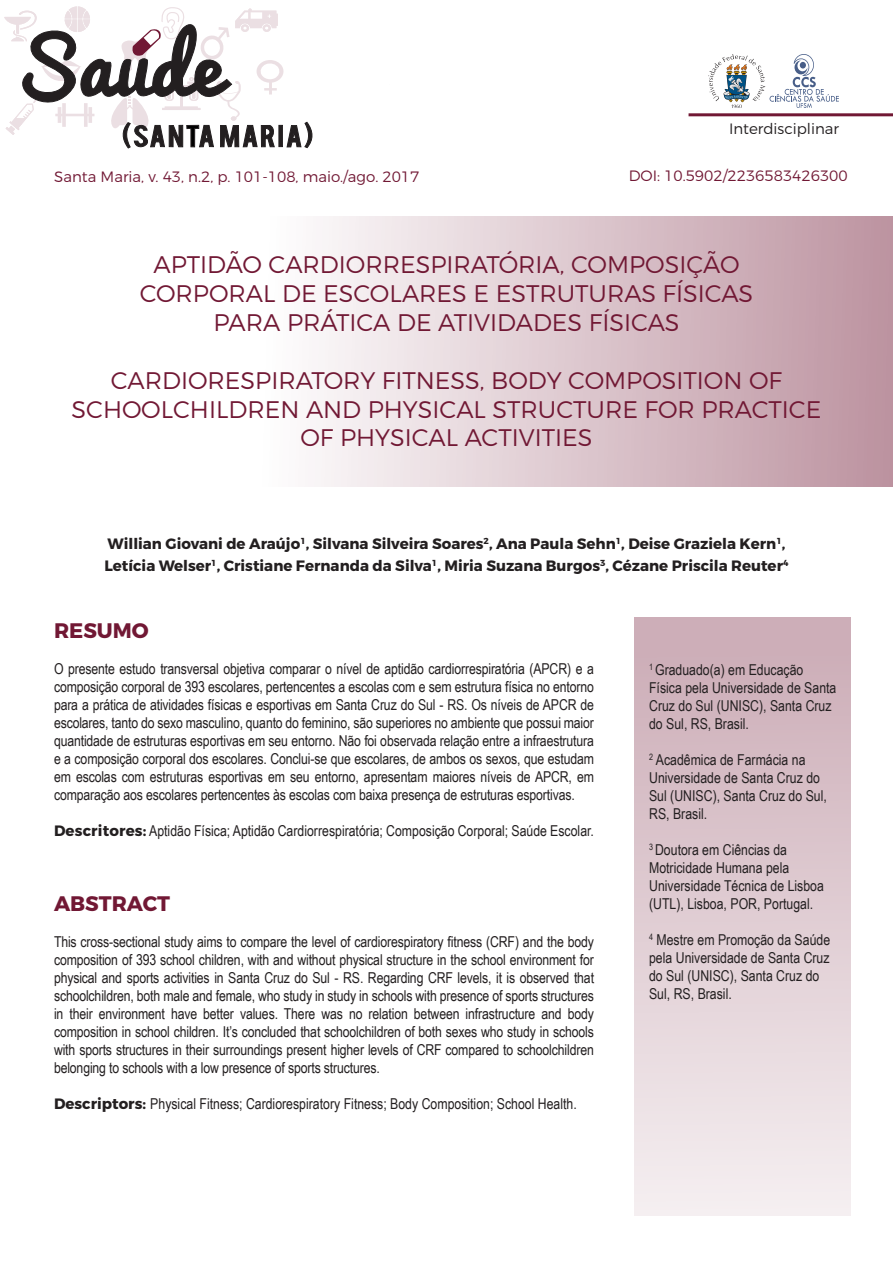
<style>
.page{position:relative;width:893px;height:1263px;background:#fff}
.page>*{position:absolute;margin:0;border:0;box-sizing:border-box;transform-origin:0 0}
.t1{font:300 24px/28.8px "Montserrat";color:#711834;text-align:center}
.t2{font:700 21px "Montserrat";color:#711834}
.t3{font:15px/18px "Arial Narrow";color:#231f20}
.t4{font:700 15px/22.5px "Montserrat";color:#231f20}
.t5{font:300 15px "Montserrat";color:#711834}
.t6{font:300 15px "Montserrat";color:#231f20}
.s1{font-family:"Montserrat";font-weight:700}
</style>
<div class="page">
<div style="left:634px;top:618px;width:216px;height:598px;background:linear-gradient(to bottom,#cbabb5,#f5eff1)"></div>
<div style="left:0;top:216px;width:893px;height:270px;background:linear-gradient(to right,#fff,#c19ba7)"></div>
<hr style="left:688px;top:113px;width:205px;height:3px;background:#711834">
<svg style="left:708px;top:54px;width:131px;height:54px"></svg>
<svg style="left:4px;top:6px;width:309px;height:142px"></svg>
<p class="t5" style="left:54px;top:167px;width:367px">Santa Maria, v. 43, n.2, p. 101-108, maio./ago. 2017</p>
<p class="t6" style="left:729px;top:120px;width:112px">Interdisciplinar</p>
<p class="t5" style="left:629px;top:167px;width:220px">DOI: 10.5902/2236583426300</p>
<h1 class="t1" style="left:140px;top:250px;width:615px">APTIDÃO CARDIORRESPIRATÓRIA, COMPOSIÇÃO<br>CORPORAL DE ESCOLARES E ESTRUTURAS FÍSICAS<br>PARA PRÁTICA DE ATIVIDADES FÍSICAS</h1>
<h1 class="t1" style="left:72px;top:365px;width:751px">CARDIORESPIRATORY FITNESS, BODY COMPOSITION OF<br>SCHOOLCHILDREN AND PHYSICAL STRUCTURE FOR PRACTICE<br>OF PHYSICAL ACTIVITIES</h1>
<p class="t4" style="left:104px;top:532px;width:685px">Willian Giovani de Araújo<sup>1</sup>, Silvana Silveira Soares<sup>2</sup>, Ana Paula Sehn<sup>1</sup>, Deise Graziela Kern<sup>1</sup>,<br>Letícia Welser<sup>1</sup>, Cristiane Fernanda da Silva<sup>1</sup>, Miria Suzana Burgos<sup>3</sup>, Cézane Priscila Reuter<sup>4</sup></p>
<h2 class="t2" style="left:54px;top:617px;width:96px">RESUMO</h2>
<p class="t3" style="left:54px;top:659px;width:542px;text-align:justify">O presente estudo transversal objetiva comparar o nível de aptidão cardiorrespiratória (APCR) e a composição corporal de 393 escolares, pertencentes a escolas com e sem estrutura física no entorno para a prática de atividades físicas e esportivas em Santa Cruz do Sul - RS. Os níveis de APCR de escolares, tanto do sexo masculino, quanto do feminino, são superiores no ambiente que possui maior quantidade de estruturas esportivas em seu entorno. Não foi observada relação entre a infraestrutura e a composição corporal dos escolares. Conclui-se que escolares, de ambos os sexos, que estudam em escolas com estruturas esportivas em seu entorno, apresentam maiores níveis de APCR, em comparação aos escolares pertencentes às escolas com baixa presença de estruturas esportivas.</p>
<p class="t3" style="left:54px;top:821px;width:541px"><span class="s1">Descritores:</span> Aptidão Física; Aptidão Cardiorrespiratória; Composição Corporal; Saúde Escolar.</p>
<h2 class="t2" style="left:54px;top:891px;width:118px">ABSTRACT</h2>
<p class="t3" style="left:54px;top:932px;width:542px;text-align:justify">This cross-sectional study aims to compare the level of cardiorespiratory fitness (CRF) and the body composition of 393 school children, with and without physical structure in the school environment for physical and sports activities in Santa Cruz do Sul - RS. Regarding CRF levels, it is observed that schoolchildren, both male and female, who study in study in schools with presence of sports structures in their environment have better values. There was no relation between infrastructure and body composition in school children. It’s concluded that schoolchildren of both sexes who study in schools with sports structures in their surroundings present higher levels of CRF compared to schoolchildren belonging to schools with a low presence of sports structures.</p>
<p class="t3" style="left:54px;top:1094px;width:524px"><span class="s1">Descriptors:</span> Physical Fitness; Cardiorespiratory Fitness; Body Composition; School Health.</p>
<p class="t3" style="left:649px;top:660px;width:189px"><sup>1</sup> Graduado(a) em Educação<br>Física pela Universidade de Santa<br>Cruz do Sul (UNISC), Santa Cruz do Sul, RS, Brasil.</p>
<p class="t3" style="left:649px;top:750px;width:179px"><sup>2</sup> Acadêmica de Farmácia na<br>Universidade de Santa Cruz do<br>Sul (UNISC), Santa Cruz do Sul,<br>RS, Brasil.</p>
<p class="t3" style="left:649px;top:840px;width:176px"><sup>3</sup> Doutora em Ciências da<br>Motricidade Humana pela<br>Universidade Técnica de Lisboa (UTL), Lisboa, POR, Portugal.</p>
<p class="t3" style="left:649px;top:930px;width:183px"><sup>4</sup> Mestre em Promoção da Saúde pela Universidade de Santa Cruz do Sul (UNISC), Santa Cruz do<br>Sul, RS, Brasil.</p>
</div>
